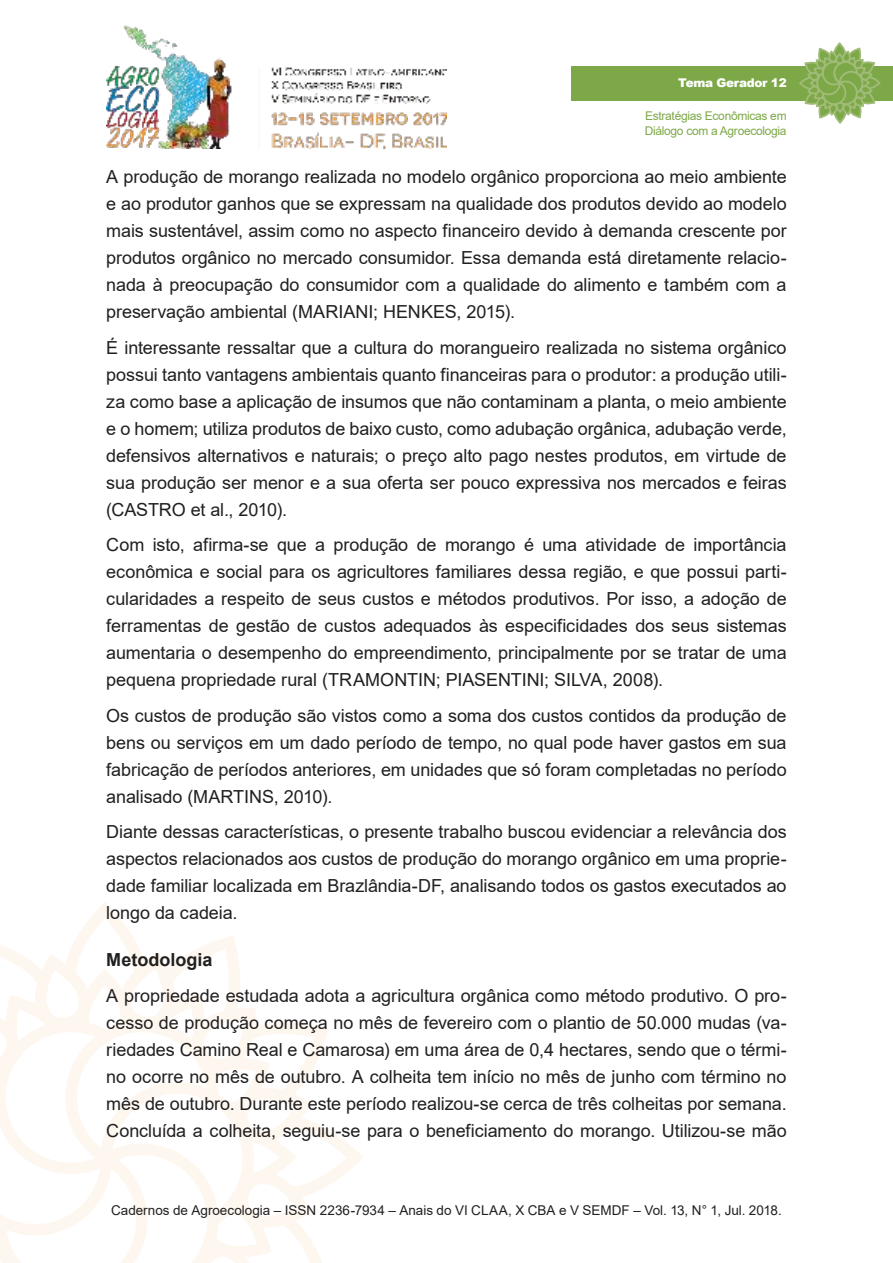
<style>
.page{position:relative;width:893px;height:1263px;background:#fff}
.page>*{position:absolute;margin:0;border:0;box-sizing:border-box;transform-origin:0 0}
.t1{font:18px/27px "Arial";letter-spacing:-.005em;color:#221f1f;text-align:justify}
.t2{font:700 18px "Arial";color:#221f1f}
.t3{font:13.5px "Arial";color:#221f1f}
.t4{font:12px/14.4px "Arial";letter-spacing:-.025em;color:#7da848}
.t5{font:900 12px "Arial";letter-spacing:-.025em;color:#fff}
</style>
<div class="page">
<img style="left:106px;top:25px;width:340px;height:124px">
<svg style="left:0;top:910px;width:363px;height:353px"></svg>
<div style="left:571px;top:66px;width:322px;height:34px;background:#7da848"></div>
<svg style="left:798px;top:43px;width:83px;height:81px"></svg>
<p class="t5" style="left:678px;top:76px;width:110px">Tema Gerador 12</p>
<p class="t4" style="left:645px;top:110px;width:143px">Estratégias Econômicas em<br>Diálogo com a Agroecologia</p>
<p class="t1" style="left:106px;top:165px;width:682px">A produção de morango realizada no modelo orgânico proporciona ao meio ambiente e ao produtor ganhos que se expressam na qualidade dos produtos devido ao modelo mais sustentável, assim como no aspecto financeiro devido à demanda crescente por produtos orgânico no mercado consumidor. Essa demanda está diretamente relacio&shy;nada à preocupação do consumidor com a qualidade do alimento e também com a preservação ambiental (MARIANI; HENKES, 2015).</p>
<p class="t1" style="left:106px;top:335px;width:682px">É interessante ressaltar que a cultura do morangueiro realizada no sistema orgânico possui tanto vantagens ambientais quanto financeiras para o produtor: a produção utili&shy;za como base a aplicação de insumos que não contaminam a planta, o meio ambiente e o homem; utiliza produtos de baixo custo, como adubação orgânica, adubação verde, defensivos alternativos e naturais; o preço alto pago nestes produtos, em virtude de sua produção ser menor e a sua oferta ser pouco expressiva nos mercados e feiras (CASTRO et al., 2010).</p>
<p class="t1" style="left:106px;top:533px;width:682px">Com isto, afirma-se que a produção de morango é uma atividade de importância econômica e social para os agricultores familiares dessa região, e que possui parti&shy;cularidades a respeito de seus custos e métodos produtivos. Por isso, a adoção de ferramentas de gestão de custos adequados às especificidades dos seus sistemas aumentaria o desempenho do empreendimento, principalmente por se tratar de uma pequena propriedade rural (TRAMONTIN; PIASENTINI; SILVA, 2008).</p>
<p class="t1" style="left:106px;top:703px;width:682px">Os custos de produção são vistos como a soma dos custos contidos da produção de bens ou serviços em um dado período de tempo, no qual pode haver gastos em sua fabricação de períodos anteriores, em unidades que só foram completadas no período analisado (MARTINS, 2010).</p>
<p class="t1" style="left:106px;top:820px;width:682px">Diante dessas características, o presente trabalho buscou evidenciar a relevância dos aspectos relacionados aos custos de produção do morango orgânico em uma proprie&shy;dade familiar localizada em Brazlândia-DF, analisando todos os gastos executados ao longo da cadeia.</p>
<p class="t2" style="left:106px;top:953px;width:108px">Metodologia</p>
<p class="t1" style="left:106px;top:983px;width:682px">A propriedade estudada adota a agricultura orgânica como método produtivo. O pro&shy;cesso de produção começa no mês de fevereiro com o plantio de 50.000 mudas (va&shy;riedades Camino Real e Camarosa) em uma área de 0,4 hectares, sendo que o térmi&shy;no ocorre no mês de outubro. A colheita tem início no mês de junho com término no mês de outubro. Durante este período realizou-se cerca de três colheitas por semana.<br>Concluída a colheita, seguiu-se para o beneficiamento do morango. Utilizou-se mão</p>
<p class="t3" style="left:111px;top:1204px;width:672px">Cadernos de Agroecologia – ISSN 2236-7934 – Anais do VI CLAA, X CBA e V SEMDF – Vol. 13, N° 1, Jul. 2018.</p>
</div>
